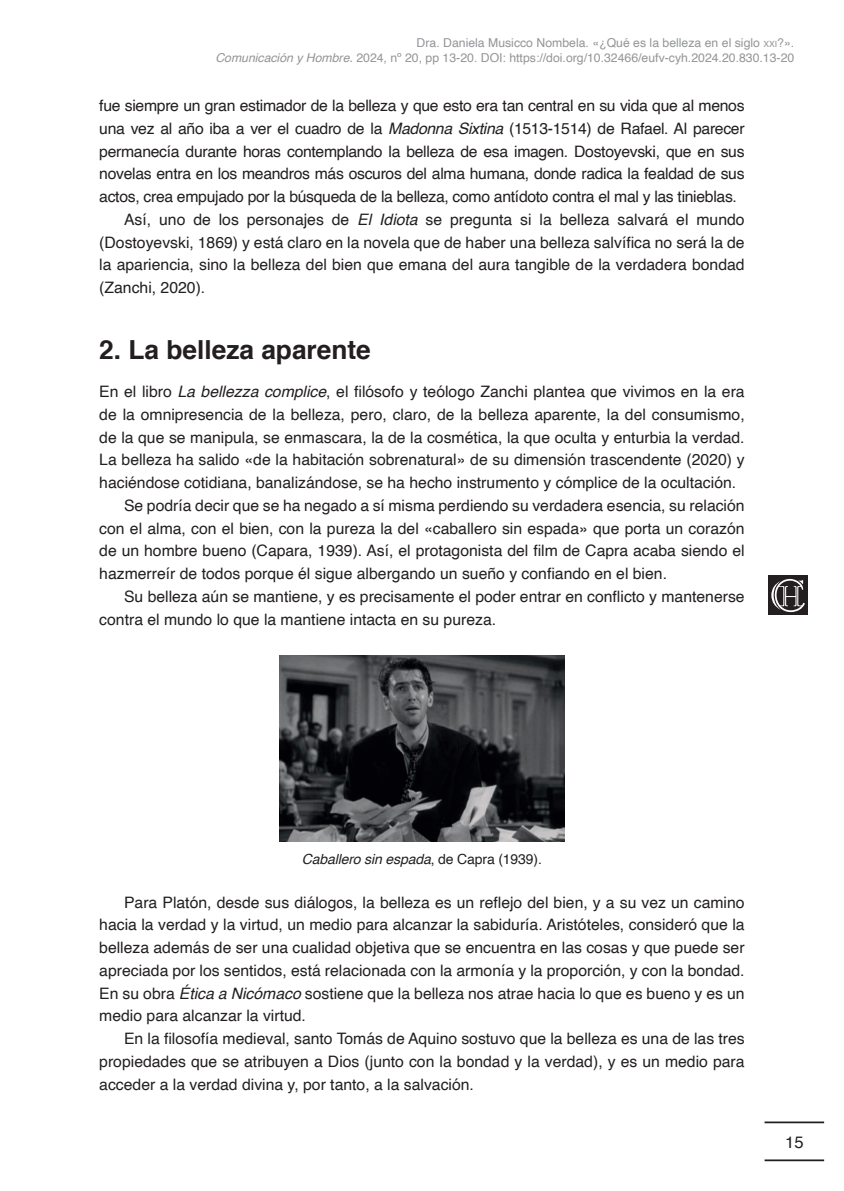
<style>
.page{position:relative;width:844px;height:1191px;background:#fff}
.page>*{position:absolute;margin:0;border:0;box-sizing:border-box;transform-origin:0 0}
.primer_ladillo{font:700 26.25px "Helvetica";color:#231f20}
.t1{font:16.62px "Helvetica";color:#231f20}
.Texto_general{font:15.75px/22.8px "Helvetica";color:#231f20;text-align:justify}
.texto_primer_parrafo{font:15.75px/22.8px "Helvetica";color:#231f20;text-align:justify}
.Pie_de_fig{font:italic 14px "Helvetica";letter-spacing:-.01em;color:#231f20}
.t2{font:12.25px/14.7px "Helvetica";color:#939598;text-align:right}
.s1{font-size:8.58px}
.s2{font-style:italic}
.s3{font-style:normal}
</style>
<div class="page">
<hr style="left:764px;top:1159px;width:59px;height:2px;background:#231f20">
<hr style="left:764px;top:1121px;width:59px;height:2px;background:#231f20">
<div style="left:768px;top:575px;width:39px;height:40px;background:#231f20"></div>
<svg style="left:771px;top:579px;width:33px;height:33px"></svg>
<img style="left:279px;top:655px;width:285px;height:186px">
<p class="t2" style="left:215px;top:36px;width:580px">Dra. Daniela Musicco Nombela. «¿Qué es la belleza en el siglo <span class="s1">xxi</span>?».<br><span class="s2">Comunicación y Hombre.</span> 2024, nº 20, pp 13-20. DOI: https://doi.org/10.32466/eufv-cyh.2024.20.830.13-20</p>
<p class="Texto_general" style="left:99px;top:95px;width:646px">fue siempre un gran estimador de la belleza y que esto era tan central en su vida que al menos una vez al año iba a ver el cuadro de la <span class="s2">Madonna Sixtina</span> (1513-1514) de Rafael. Al parecer permanecía durante horas contemplando la belleza de esa imagen. Dostoyevski, que en sus novelas entra en los meandros más oscuros del alma humana, donde radica la fealdad de sus actos, crea empujado por la búsqueda de la belleza, como antídoto contra el mal y las tinieblas.</p>
<p class="Texto_general" style="left:99px;top:208px;width:646px;text-indent:25px">Así, uno de los personajes de <span class="s2">El Idiota</span> se pregunta si la belleza salvará el mundo (Dostoyevski, 1869) y está claro en la novela que de haber una belleza salvífica no será la de la apariencia, sino la belleza del bien que emana del aura tangible de la verdadera bondad (Zanchi, 2020).</p>
<p class="primer_ladillo" style="left:99px;top:329px;width:273px">2. La belleza aparente</p>
<p class="texto_primer_parrafo" style="left:99px;top:380px;width:646px">En el libro <span class="s2">La bellezza complice</span>, el filósofo y teólogo Zanchi plantea que vivimos en la era de la omnipresencia de la belleza, pero, claro, de la belleza aparente, la del consumismo, de la que se manipula, se enmascara, la de la cosmética, la que oculta y enturbia la verdad.<br>La belleza ha salido «de la habitación sobrenatural» de su dimensión trascendente (2020) y haciéndose cotidiana, banalizándose, se ha hecho instrumento y cómplice de la ocultación.</p>
<p class="Texto_general" style="left:99px;top:494px;width:646px;text-indent:25px">Se podría decir que se ha negado a sí misma perdiendo su verdadera esencia, su relación con el alma, con el bien, con la pureza la del «caballero sin espada» que porta un corazón de un hombre bueno (Capara, 1939). Así, el protagonista del film de Capra acaba siendo el hazmerreír de todos porque él sigue albergando un sueño y confiando en el bien.</p>
<p class="Texto_general" style="left:99px;top:585px;width:646px;text-indent:25px">Su belleza aún se mantiene, y es precisamente el poder entrar en conflicto y mantenerse contra el mundo lo que la mantiene intacta en su pureza.</p>
<p class="Pie_de_fig" style="left:302px;top:848px;width:241px">Caballero sin espada<span class="s3">, de Capra (1939).</span></p>
<p class="Texto_general" style="left:99px;top:891px;width:646px;text-indent:25px">Para Platón, desde sus diálogos, la belleza es un reflejo del bien, y a su vez un camino hacia la verdad y la virtud, un medio para alcanzar la sabiduría. Aristóteles, consideró que la belleza además de ser una cualidad objetiva que se encuentra en las cosas y que puede ser apreciada por los sentidos, está relacionada con la armonía y la proporción, y con la bondad.<br>En su obra <span class="s2">Ética a Nicómaco</span> sostiene que la belleza nos atrae hacia lo que es bueno y es un medio para alcanzar la virtud.</p>
<p class="Texto_general" style="left:99px;top:1027px;width:646px;text-indent:25px">En la filosofía medieval, santo Tomás de Aquino sostuvo que la belleza es una de las tres propiedades que se atribuyen a Dios (junto con la bondad y la verdad), y es un medio para acceder a la verdad divina y, por tanto, a la salvación.</p>
<p class="t1" style="left:784px;top:1129px;width:20px">15</p>
</div>
